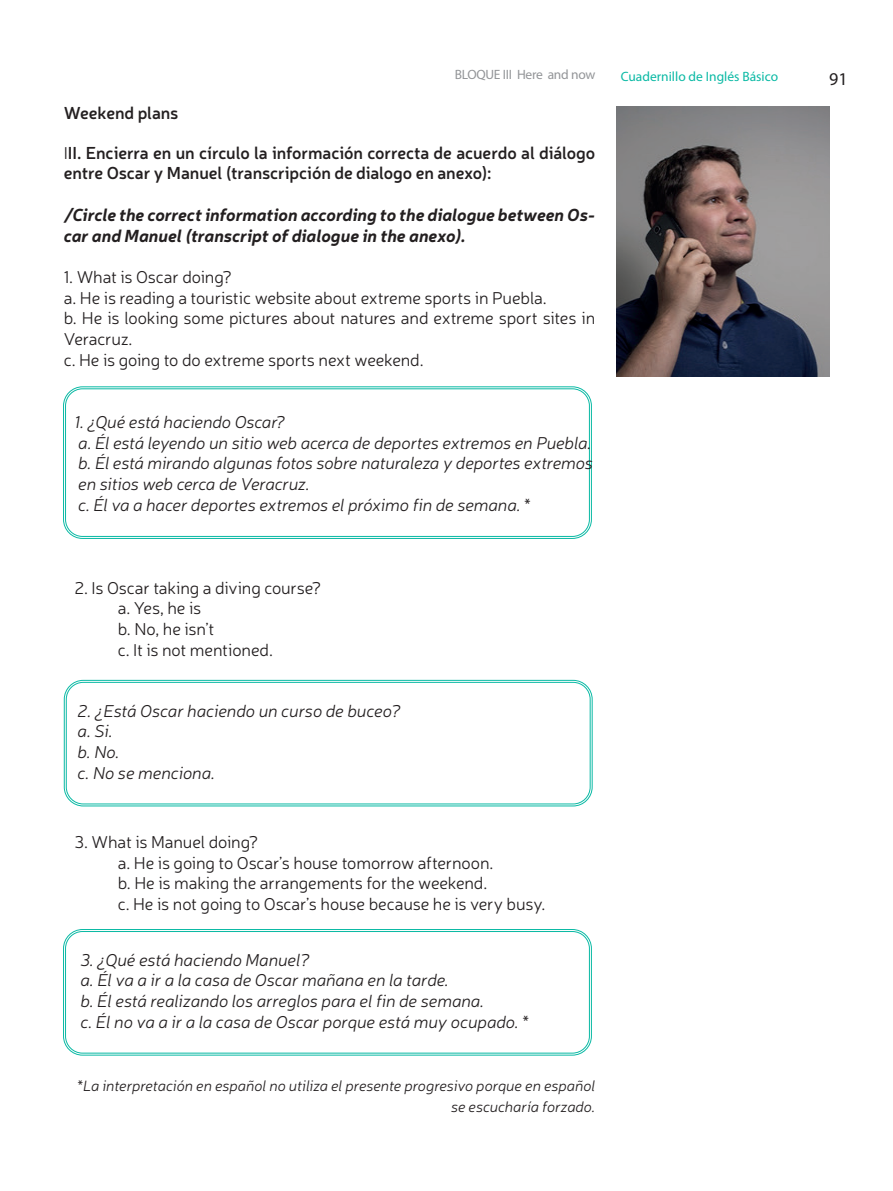
<style>
.page{position:relative;width:893px;height:1191px;background:#fff}
.page>*{position:absolute;margin:0;border:0;box-sizing:border-box;transform-origin:0 0}
.t1{font:18px "Myriad Pro";color:#231f20}
.t2{font:italic 300 17.25px/20.7px "Neris";letter-spacing:-.005em;color:#231f20}
.t3{font:300 17.25px/20.7px "Neris";letter-spacing:-.01em;color:#231f20}
.t4{font:600 17.25px/20.7px "Neris";letter-spacing:-.005em;color:#231f20}
.t5{font:italic 700 17.25px/20.7px "Neris";letter-spacing:-.005em;color:#231f20}
.t6{font:italic 300 15px/20.7px "Neris";letter-spacing:-.005em;color:#231f20;text-align:right}
.t7{font:13.5px "Myriad Pro";color:#09b9a4}
.t8{font:13.5px "Myriad Pro";letter-spacing:-.02em;color:#939598}
.s1{font-weight:300}
</style>
<div class="page">
<img style="left:617px;top:107px;width:212px;height:269px">
<div style="left:63px;top:386px;width:529px;height:153px;border:1px solid #09b9a4;border-radius:19px"></div>
<div style="left:65px;top:388px;width:525px;height:149px;border:1px solid #09b9a4;border-radius:17px"></div>
<div style="left:64px;top:680px;width:529px;height:126px;border:1px solid #09b9a4;border-radius:19px"></div>
<div style="left:66px;top:682px;width:525px;height:122px;border:1px solid #09b9a4;border-radius:17px"></div>
<div style="left:63px;top:929px;width:529px;height:126px;border:1px solid #09b9a4;border-radius:19px"></div>
<div style="left:65px;top:931px;width:525px;height:122px;border:1px solid #09b9a4;border-radius:17px"></div>
<p class="t8" style="left:455px;top:67px;width:142px">BLOQUE III Here and now</p>
<p class="t4" style="left:64px;top:102px;width:116px">Weekend plans</p>
<p class="t4" style="left:64px;top:141px;width:533px"><span class="s1">I</span>II. Encierra en un círculo la información correcta de acuerdo al diálogo entre Oscar y Manuel (transcripción de dialogo en anexo):</p>
<p class="t5" style="left:64px;top:203px;width:533px">/Circle the correct information according to the dialogue between Os&shy;car and Manuel (transcript of dialogue in the anexo).</p>
<p class="t3" style="left:64px;top:266px;width:533px">1. What is Oscar doing?<br>a. He is reading a touristic website about extreme sports in Puebla.<br>b. He is looking some pictures about natures and extreme sport sites in Veracruz.<br>c. He is going to do extreme sports next weekend.</p>
<p class="t2" style="left:75px;top:411px;width:520px">1. ¿Qué está haciendo Oscar?<br>a. Él está leyendo un sitio web acerca de deportes extremos en Puebla. b. Él está mirando algunas fotos sobre naturaleza y deportes extremos en sitios web cerca de Veracruz.<br>c. Él va a hacer deportes extremos el próximo fin de semana. *</p>
<p class="t7" style="left:621px;top:68px;width:159px">Cuadernillo de Inglés Básico</p>
<p class="t1" style="left:829px;top:68px;width:20px">91</p>
<p class="t3" style="left:118px;top:576px;width:205px;text-indent:-43px">2. Is Oscar taking a diving course? a. Yes, he is<br>b. No, he isn’t<br>c. It is not mentioned.</p>
<p class="t2" style="left:78px;top:699px;width:324px">2. ¿Está Oscar haciendo un curso de buceo? a. Si.<br>b. No.<br>c. No se menciona.</p>
<p class="t3" style="left:118px;top:831px;width:429px;text-indent:-43px">3. What is Manuel doing?<br>a. He is going to Oscar’s house tomorrow afternoon.<br>b. He is making the arrangements for the weekend.<br>c. He is not going to Oscar’s house because he is very busy.</p>
<p class="t2" style="left:81px;top:948px;width:450px">3. ¿Qué está haciendo Manuel?<br>a. Él va a ir a la casa de Oscar mañana en la tarde.<br>b. Él está realizando los arreglos para el fin de semana.<br>c. Él no va a ir a la casa de Oscar porque está muy ocupado. *</p>
<p class="t6" style="left:78px;top:1074px;width:519px">*La interpretación en español no utiliza el presente progresivo porque en español se escucharía forzado.</p>
</div>
